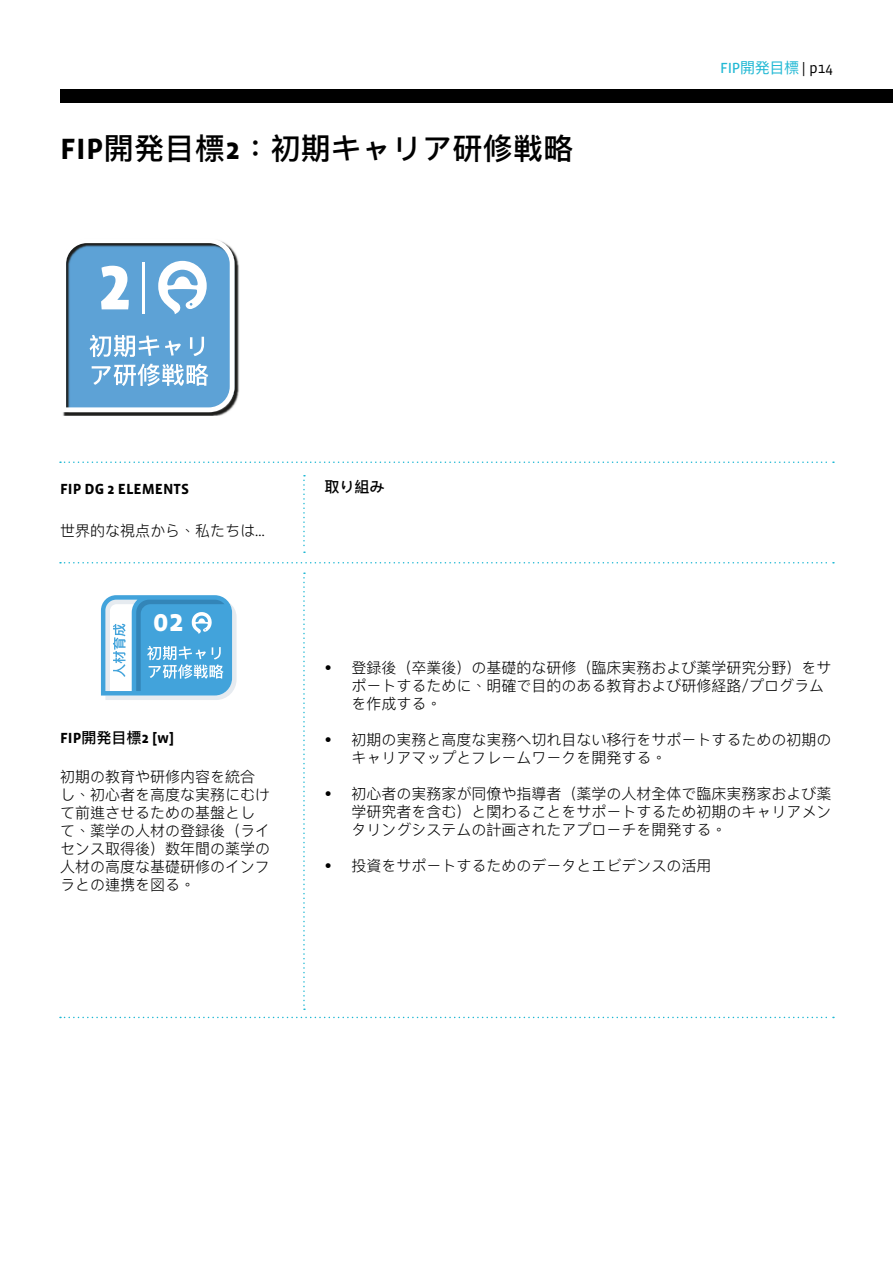
<style>
.page{position:relative;width:893px;height:1263px;background:#fff}
.page>*{position:absolute;margin:0;border:0;box-sizing:border-box;transform-origin:0 0}
.t1{font:700 30.75px "Vista Sans OTCE";color:#fff}
.t2{font:500 30px "Ping Fang HK";letter-spacing:.01em;color:#000}
.t3{font:300 15px/18px "Ping Fang HK";color:#000}
.t4{font:700 15px "Vista Sans OTCE";color:#000}
.t5{font:15px "Ping Fang TC";color:#1fb8d4}
.t6{font:500 15px "Ping Fang HK";color:#000}
.s1{font-family:"Vista Sans OTCE";font-weight:700}
.s2{font-family:"Vista Sans OTCE";font-weight:400}
.s3{font-family:"Vista Sans OTCE"}
.s4{font-family:"Vista Sans OTCE";color:#000}
.s5{font-family:"Ping Fang HK";font-weight:500}
</style>
<div class="page">
<img style="left:63px;top:252px;width:176px;height:164px">
<svg style="left:63px;top:240px;width:172px;height:172px"></svg>
<svg style="left:101px;top:595px;width:136px;height:105px"></svg>
<svg style="left:60px;top:461px;width:774px;height:2px"></svg>
<svg style="left:60px;top:1017px;width:774px;height:1px"></svg>
<svg style="left:60px;top:562px;width:774px;height:1px"></svg>
<svg style="left:303px;top:475px;width:2px;height:78px"></svg>
<svg style="left:303px;top:572px;width:2px;height:438px"></svg>
<div style="left:60px;top:89px;width:833px;height:14px;background:#000"></div>
<h2 class="t2" style="left:60px;top:129px;width:515px"><span class="s1">FIP</span>開発目標<span class="s1">2</span>：初期キャリア研修戦略</h2>
<p class="t4" style="left:60px;top:480px;width:131px">FIP DG 2 ELEMENTS</p>
<p class="t3" style="left:60px;top:521px;width:206px">世界的な視点から、私たちは<span class="s2">…</span></p>
<h1 class="t1" style="left:153px;top:603px;width:32px">02</h1>
<p class="t6" style="left:324px;top:477px;width:61px">取り組み</p>
<p class="t5" style="left:720px;top:58px;width:114px"><span class="s3">FIP</span>開発目標 <span class="s4">| p14</span></p>
<p class="t4" style="left:60px;top:729px;width:116px">FIP<span class="s5">開発目標</span>2 [w]</p>
<p class="t3" style="left:60px;top:767px;width:211px">初期の教育や研修内容を統合し、初心者を高度な実務にむけて前進させるための基盤として、薬学の人材の登録後（ライセンス取得後）数年間の薬学の人材の高度な基礎研修のインフラとの連携を図る。</p>
<p class="t3" style="left:351px;top:659px;width:482px;text-indent:-27px">• 登録後（卒業後）の基礎的な研修（臨床実務および薬学研究分野）をサポートするために、明確で目的のある教育および研修経路/プログラムを作成する。</p>
<p class="t3" style="left:351px;top:731px;width:482px;text-indent:-27px">• 初期の実務と高度な実務へ切れ目ない移行をサポートするための初期のキャリアマップとフレームワークを開発する。</p>
<p class="t3" style="left:351px;top:785px;width:482px;text-align:justify;text-indent:-27px">• 初心者の実務家が同僚や指導者（薬学の人材全体で臨床実務家および薬学研究者を含む）と関わることをサポートするため初期のキャリアメンタリングシステムの計画されたアプローチを開発する。</p>
<p class="t3" style="left:324px;top:857px;width:388px">• 投資をサポートするためのデータとエビデンスの活用</p>
</div>
